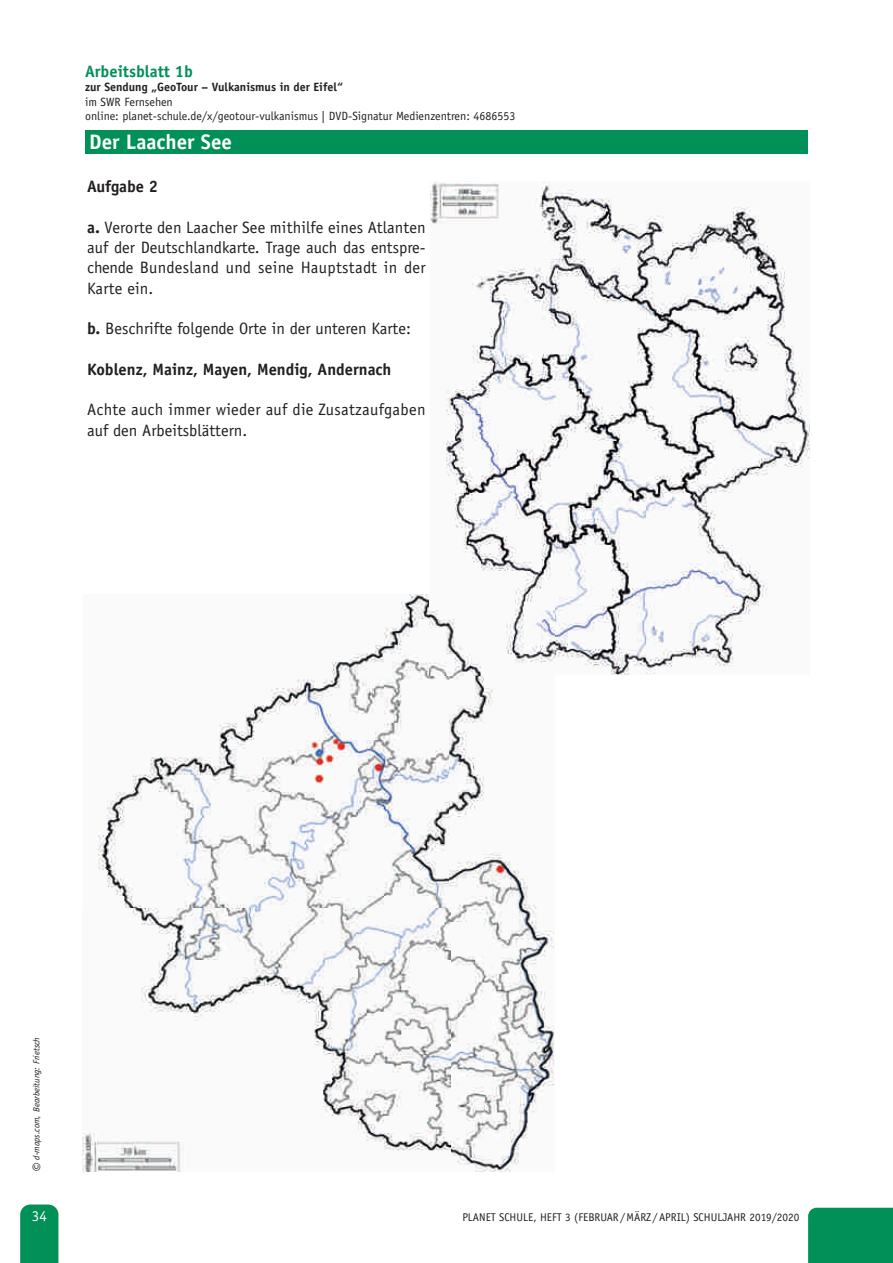
<style>
.page{position:relative;width:893px;height:1263px;background:#fff}
.page>*{position:absolute;margin:0;border:0;box-sizing:border-box;transform-origin:0 0}
.t1{font:700 21px "Officina Sans Std";color:#fff}
.t2{font:16.5px/20.2px "Officina Sans Std";color:#231f20;text-align:justify}
.t3{font:700 16.5px "Officina Sans Std";color:#231f20}
.t4{font:700 16.5px "Officina Sans Std";color:#009058}
.t5{font:15px "Officina Sans Std";color:#fff}
.t6{font:12px/14.4px "Officina Sans Std";color:#231f20}
.t7{font:700 12px "Officina Sans Std";color:#231f20}
.t8{font:11.25px "Officina Sans Std";color:#231f20}
.t9{font:italic 9px "Officina Sans Std";color:#231f20}
.s1{font-weight:700}
.s2{font-size:16.5px}
</style>
<div class="page">
<div style="left:20px;top:1204px;width:38px;height:59px;background:#009058"></div>
<div style="left:808px;top:1208px;width:85px;height:55px;background:#009058"></div>
<div style="left:85px;top:130px;width:723px;height:23px;background:#009058"></div>
<img style="left:430px;top:182px;width:380px;height:493px">
<img style="left:82px;top:594px;width:367px;height:578px">
<img style="left:449px;top:675px;width:105px;height:497px">
<img style="left:430px;top:594px;width:125px;height:81px">
<p class="t4" style="left:85px;top:61px;width:109px">Arbeitsblatt 1b</p>
<p class="t7" style="left:85px;top:80px;width:260px">zur Sendung „GeoTour – Vulkanismus in der Eifel“</p>
<p class="t6" style="left:85px;top:94px;width:432px">im SWR Fernsehen<br>online: planet-schule.de/x/geotour-vulkanismus | DVD-Signatur Medienzentren: 4686553</p>
<p class="t1" style="left:89px;top:129px;width:144px">Der Laacher See</p>
<p class="t3" style="left:87px;top:177px;width:72px">Aufgabe 2</p>
<p class="t2" style="left:87px;top:217px;width:340px"><span class="s1">a.</span> Verorte den Laacher See mithilfe eines Atlanten auf der Deutschlandkarte. Trage auch das entspre&shy;chende Bundesland und seine Hauptstadt in der Karte ein.</p>
<p class="t2" style="left:87px;top:319px;width:325px"><span class="s1">b.</span> Beschrifte folgende Orte in der unteren Karte:</p>
<p class="t3" style="left:87px;top:359px;width:306px">Koblenz, Mainz, Mayen, Mendig, Andernach</p>
<p class="t2" style="left:87px;top:400px;width:340px">Achte auch immer wieder auf die Zusatzaufgaben auf den Arbeitsblättern.</p>
<p class="t9" style="left:31px;top:1172px;width:136px;rotate:-90deg"><span class="s2">©</span> d-maps.com, Bearbeitung: Frietsch</p>
<p class="t5" style="left:32px;top:1207px;width:16px">34</p>
<p class="t8" style="left:462px;top:1211px;width:339px">PLANET SCHULE, HEFT 3 (FEBRUAR / MÄRZ / APRIL) SCHULJAHR 2019/2020</p>
</div>
